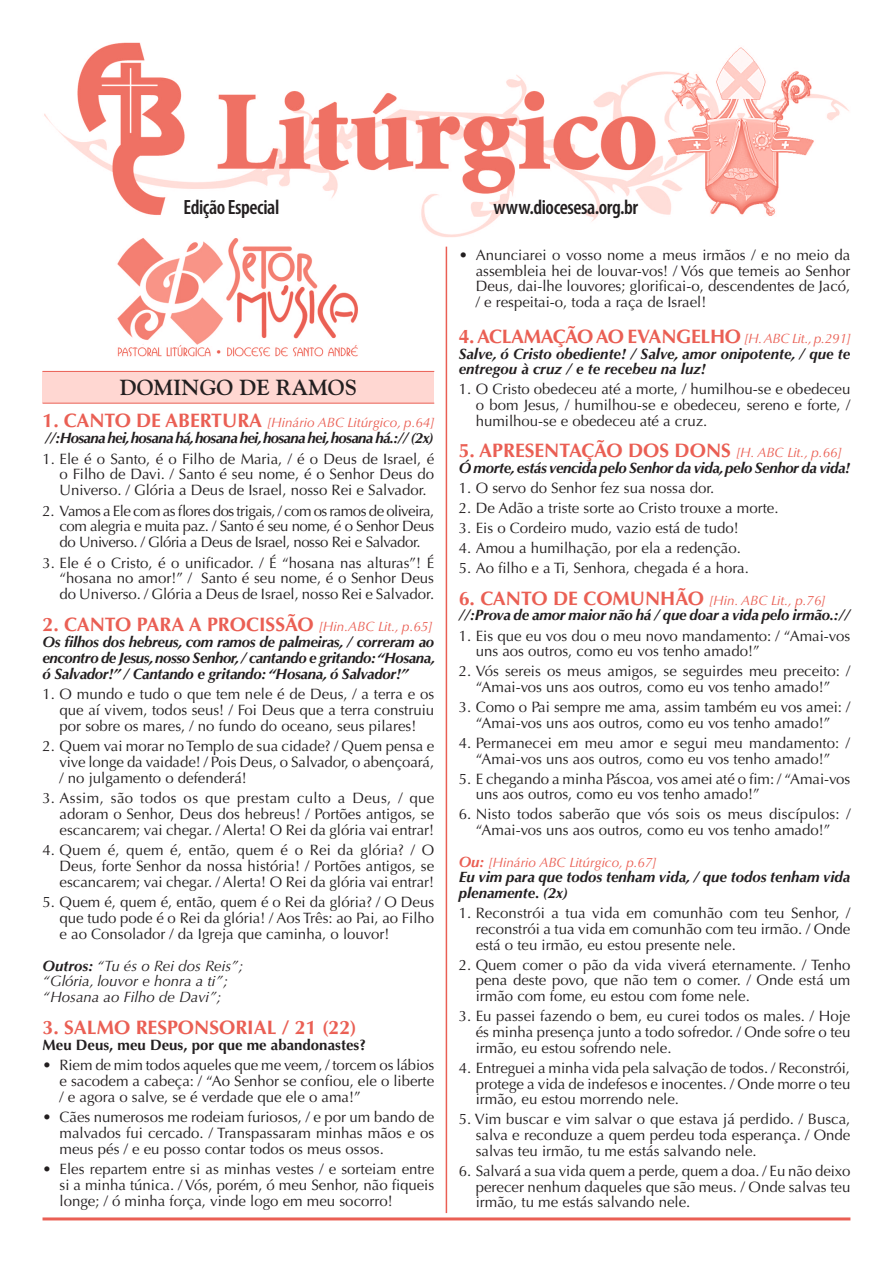
<style>
.page{position:relative;width:893px;height:1263px;background:#fff}
.page>*{position:absolute;margin:0;border:0;box-sizing:border-box;transform-origin:0 0}
.t1{font:700 21.75px "Goudy Std";color:#231f20}
.t2{font:600 condensed 20.7px "Myriad Pro";letter-spacing:-.02em;color:#231f20}
.t3{font:700 19.5px "Optima LT Std";color:#ea5f54}
.t4{font:15px/15.8px "Optima LT Std";color:#231f20;text-align:justify}
.t5{font:italic 700 15px/15.9px "Optima LT Std";letter-spacing:-.01em;color:#231f20}
.t6{font:italic 15px/15.9px "Optima LT Std";color:#231f20}
.t7{font:italic 700 15px "Optima LT Std";letter-spacing:-.045em;color:#231f20}
.t8{font:700 15px "Optima LT Std";color:#231f20}
.t9{font:italic 13.5px "Optima LT Std";color:#ea5f54}
.s1{font-weight:700;font-style:normal;font-size:19.5px}
.s2{font-weight:400;font-style:italic;font-size:13.5px}
.s3{font-weight:700}
.s4{font-weight:700;font-size:15px}
</style>
<div class="page">
<img style="left:44px;top:43px;width:805px;height:194px">
<hr style="left:43px;top:1217px;width:807px;height:3px;background:#ea5f54">
<hr style="left:446px;top:247px;width:1px;height:966px;background:#ea5f54">
<div style="left:43px;top:371px;width:391px;height:32px;background:#ffd7d2"></div>
<hr style="left:43px;top:371px;width:391px;height:1px;background:#ea5f54">
<hr style="left:43px;top:403px;width:391px;height:1px;background:#ea5f54">
<img style="left:113px;top:235px;width:253px;height:122px">
<h2 class="t2" style="left:184px;top:195px;width:97px">Edição Especial</h2>
<h2 class="t2" style="left:494px;top:195px;width:146px">www.diocesesa.org.br</h2>
<h1 class="t1" style="left:120px;top:374px;width:238px">DOMINGO DE RAMOS</h1>
<p class="t9" style="left:43px;top:415px;width:393px"><span class="s1">1. CANTO DE ABERTURA</span> [Hinário ABC Litúrgico, p.64]</p>
<p class="t7" style="left:45px;top:429px;width:390px">//:Hosana hei, hosana há, hosana hei, hosana hei, hosana há.:// (2x)</p>
<p class="t4" style="left:60px;top:451px;width:376px;text-indent:-17px">1. Ele é o Santo, é o Filho de Maria, / é o Deus de Israel, é o Filho de Davi. / Santo é seu nome, é o Senhor Deus do Universo. / Glória a Deus de Israel, nosso Rei e Salvador.</p>
<p class="t4" style="left:60px;top:503px;width:376px;text-indent:-17px">2. Vamos a Ele com as flores dos trigais, / com os ramos de oliveira, com alegria e muita paz. / Santo é seu nome, é o Senhor Deus do Universo. / Glória a Deus de Israel, nosso Rei e Salvador.</p>
<p class="t4" style="left:60px;top:555px;width:376px;text-indent:-17px">3. Ele é o Cristo, é o unificador. / É “hosana nas alturas”! É “hosana no amor!” / Santo é seu nome, é o Senhor Deus do Universo. / Glória a Deus de Israel, nosso Rei e Salvador.</p>
<h3 class="t3" style="left:43px;top:613px;width:391px">2. CANTO PARA A PROCISSÃO <span class="s2">[Hin.ABC Lit., p.65]</span></h3>
<p class="t5" style="left:43px;top:634px;width:394px;text-align:justify">Os filhos dos hebreus, com ramos de palmeiras, / correram ao encontro de Jesus, nosso Senhor, / cantando e gritando: “Hosana, ó Salvador!” / Cantando e gritando: “Hosana, ó Salvador!”</p>
<p class="t4" style="left:60px;top:686px;width:376px;text-indent:-17px">1. O mundo e tudo o que tem nele é de Deus, / a terra e os que aí vivem, todos seus! / Foi Deus que a terra construiu por sobre os mares, / no fundo do oceano, seus pilares!</p>
<p class="t4" style="left:60px;top:738px;width:376px;text-indent:-17px">2. Quem vai morar no Templo de sua cidade? / Quem pensa e vive longe da vaidade! / Pois Deus, o Salvador, o abençoará, / no julgamento o defenderá!</p>
<p class="t4" style="left:60px;top:790px;width:376px;text-indent:-17px">3. Assim, são todos os que prestam culto a Deus, / que adoram o Senhor, Deus dos hebreus! / Portões antigos, se escancarem; vai chegar. / Alerta! O Rei da glória vai entrar!</p>
<p class="t4" style="left:60px;top:842px;width:376px;text-indent:-17px">4. Quem é, quem é, então, quem é o Rei da glória? / O Deus, forte Senhor da nossa história! / Portões antigos, se escancarem; vai chegar. / Alerta! O Rei da glória vai entrar!</p>
<p class="t4" style="left:60px;top:894px;width:376px;text-indent:-17px">5. Quem é, quem é, então, quem é o Rei da glória? / O Deus que tudo pode é o Rei da glória! / Aos Três: ao Pai, ao Filho e ao Consolador / da Igreja que caminha, o louvor!</p>
<p class="t6" style="left:43px;top:958px;width:202px"><span class="s3">Outros:</span> “Tu és o Rei dos Reis”; “Glória, louvor e honra a ti”; “Hosana ao Filho de Davi”;</p>
<h3 class="t3" style="left:43px;top:1016px;width:316px">3. SALMO RESPONSORIAL / 21 (22)</h3>
<p class="t8" style="left:43px;top:1036px;width:325px">Meu Deus, meu Deus, por que me abandonastes?</p>
<p class="t4" style="left:60px;top:1057px;width:376px;text-indent:-17px">• Riem de mim todos aqueles que me veem, / torcem os lábios e sacodem a cabeça: / “Ao Senhor se confiou, ele o liberte / e agora o salve, se é verdade que ele o ama!”</p>
<p class="t4" style="left:60px;top:1109px;width:376px;text-indent:-17px">• Cães numerosos me rodeiam furiosos, / e por um bando de malvados fui cercado. / Transpassaram minhas mãos e os meus pés / e eu posso contar todos os meus ossos.</p>
<p class="t4" style="left:60px;top:1161px;width:376px;text-indent:-17px">• Eles repartem entre si as minhas vestes / e sorteiam entre si a minha túnica. / Vós, porém, ó meu Senhor, não fiqueis longe; / ó minha força, vinde logo em meu socorro!</p>
<p class="t4" style="left:476px;top:247px;width:376px;text-indent:-17px">• Anunciarei o vosso nome a meus irmãos / e no meio da assembleia hei de louvar-vos! / Vós que temeis ao Senhor Deus, dai-lhe louvores; glorificai-o, descendentes de Jacó, / e respeitai-o, toda a raça de Israel!</p>
<h3 class="t3" style="left:459px;top:325px;width:393px">4. ACLAMAÇÃO AO EVANGELHO <span class="s2">[H. ABC Lit., p.291]</span></h3>
<p class="t5" style="left:459px;top:346px;width:393px">Salve, ó Cristo obediente! / Salve, amor onipotente, / que te entregou à cruz / e te recebeu na luz!</p>
<p class="t4" style="left:476px;top:382px;width:376px;text-indent:-17px">1. O Cristo obedeceu até a morte, / humilhou-se e obedeceu o bom Jesus, / humilhou-se e obedeceu, sereno e forte, / humilhou-se e obedeceu até a cruz.</p>
<h3 class="t3" style="left:459px;top:439px;width:384px">5. APRESENTAÇÃO DOS DONS <span class="s2">[H. ABC Lit., p.66]</span></h3>
<p class="t5" style="left:459px;top:460px;width:393px">Ó morte, estás vencida pelo Senhor da vida, pelo Senhor da vida!</p>
<p class="t4" style="left:459px;top:480px;width:257px">1. O servo do Senhor fez sua nossa dor.</p>
<p class="t4" style="left:459px;top:500px;width:321px">2. De Adão a triste sorte ao Cristo trouxe a morte.</p>
<p class="t4" style="left:459px;top:520px;width:282px">3. Eis o Cordeiro mudo, vazio está de tudo!</p>
<p class="t4" style="left:459px;top:540px;width:284px">4. Amou a humilhação, por ela a redenção.</p>
<p class="t4" style="left:459px;top:560px;width:292px">5. Ao filho e a Ti, Senhora, chegada é a hora.</p>
<p class="t9" style="left:459px;top:592px;width:368px"><span class="s1">6. CANTO DE COMUNHÃO</span> [Hin. ABC Lit., p.76]</p>
<p class="t5" style="left:459px;top:607px;width:393px">//:Prova de amor maior não há / que doar a vida pelo irmão.://</p>
<p class="t4" style="left:476px;top:628px;width:376px;text-indent:-17px">1. Eis que eu vos dou o meu novo mandamento: / “Amai-vos uns aos outros, como eu vos tenho amado!”</p>
<p class="t4" style="left:459px;top:663px;width:393px;text-align:center">2. Vós sereis os meus amigos, se seguirdes meu preceito: / “Amai-vos uns aos outros, como eu vos tenho amado!”</p>
<p class="t4" style="left:459px;top:699px;width:393px;text-align:center">3. Como o Pai sempre me ama, assim também eu vos amei: / “Amai-vos uns aos outros, como eu vos tenho amado!”</p>
<p class="t4" style="left:459px;top:735px;width:393px;text-align:center">4. Permanecei em meu amor e segui meu mandamento: / “Amai-vos uns aos outros, como eu vos tenho amado!”</p>
<p class="t4" style="left:476px;top:771px;width:376px;text-indent:-17px">5. E chegando a minha Páscoa, vos amei até o fim: / “Amai-vos uns aos outros, como eu vos tenho amado!”</p>
<p class="t4" style="left:459px;top:807px;width:393px;text-align:center">6. Nisto todos saberão que vós sois os meus discípulos: / “Amai-vos uns aos outros, como eu vos tenho amado!”</p>
<p class="t9" style="left:459px;top:854px;width:199px"><span class="s4">Ou:</span> [Hinário ABC Litúrgico, p.67]</p>
<p class="t5" style="left:459px;top:869px;width:393px">Eu vim para que todos tenham vida, / que todos tenham vida plenamente. (2x)</p>
<p class="t4" style="left:476px;top:905px;width:376px;text-indent:-17px">1. Reconstrói a tua vida em comunhão com teu Senhor, / reconstrói a tua vida em comunhão com teu irmão. / Onde está o teu irmão, eu estou presente nele.</p>
<p class="t4" style="left:476px;top:957px;width:376px;text-indent:-17px">2. Quem comer o pão da vida viverá eternamente. / Tenho pena deste povo, que não tem o comer. / Onde está um irmão com fome, eu estou com fome nele.</p>
<p class="t4" style="left:476px;top:1008px;width:376px;text-indent:-17px">3. Eu passei fazendo o bem, eu curei todos os males. / Hoje és minha presença junto a todo sofredor. / Onde sofre o teu irmão, eu estou sofrendo nele.</p>
<p class="t4" style="left:476px;top:1060px;width:376px;text-indent:-17px">4. Entreguei a minha vida pela salvação de todos. / Reconstrói, protege a vida de indefesos e inocentes. / Onde morre o teu irmão, eu estou morrendo nele.</p>
<p class="t4" style="left:476px;top:1111px;width:376px;text-indent:-17px">5. Vim buscar e vim salvar o que estava já perdido. / Busca, salva e reconduze a quem perdeu toda esperança. / Onde salvas teu irmão, tu me estás salvando nele.</p>
<p class="t4" style="left:476px;top:1163px;width:376px;text-indent:-17px">6. Salvará a sua vida quem a perde, quem a doa. / Eu não deixo perecer nenhum daqueles que são meus. / Onde salvas teu irmão, tu me estás salvando nele.</p>
</div>
